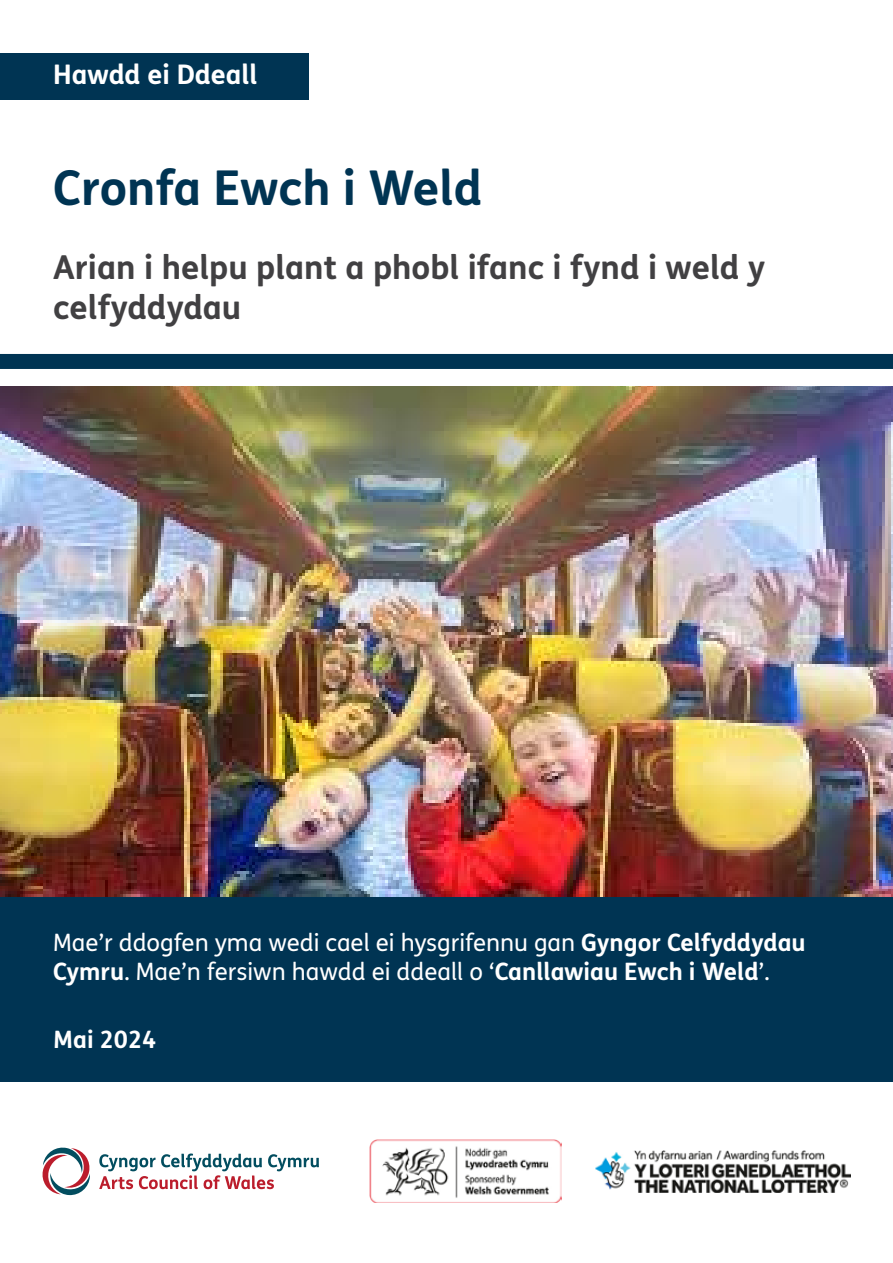
<style>
.page{position:relative;width:893px;height:1263px;background:#fff}
.page>*{position:absolute;margin:0;border:0;box-sizing:border-box;transform-origin:0 0}
.t1{font:700 48px "FS Me Pro";color:#003453}
.Cover_subhead{font:700 33px/39.6px "FS Me Pro";color:#414042}
.Bodytext{font:700 27px "FS Me Pro";color:#fff}
.Bodytext-2{font:24px "FS Me Pro";color:#fff}
.Bodytext-3{font:700 24px "FS Me Pro";color:#fff}
.s1{font-weight:700}
</style>
<div class="page">
<div style="left:0;top:53px;width:308px;height:47px;background:#003453"></div>
<img style="left:0;top:387px;width:893px;height:510px">
<div style="left:0;top:897px;width:893px;height:185px;background:#003453"></div>
<div style="left:0;top:354px;width:893px;height:15px;background:#003453"></div>
<img style="left:595px;top:1150px;width:255px;height:42px">
<svg style="left:99px;top:1153px;width:220px;height:36px"></svg>
<svg style="left:43px;top:1147px;width:47px;height:48px"></svg>
<img style="left:370px;top:1140px;width:191px;height:63px">
<p class="Bodytext" style="left:53px;top:54px;width:206px">Hawdd ei Ddeall</p>
<h1 class="t1" style="left:53px;top:151px;width:430px">Cronfa Ewch i Weld</h1>
<h2 class="Cover_subhead" style="left:53px;top:246px;width:714px">Arian i helpu plant a phobl ifanc i fynd i weld y celfyddydau</h2>
<p class="Bodytext-2" style="left:53px;top:926px;width:754px">Mae’r ddogfen yma wedi cael ei hysgrifennu gan <span class="s1">Gyngor Celfyddydau</span></p>
<p class="Bodytext-2" style="left:53px;top:955px;width:718px"><span class="s1">Cymru</span>. Mae’n fersiwn hawdd ei ddeall o ‘<span class="s1">Canllawiau Ewch i Weld</span>’.</p>
<p class="Bodytext-3" style="left:53px;top:1021px;width:105px">Mai 2024</p>
</div>
